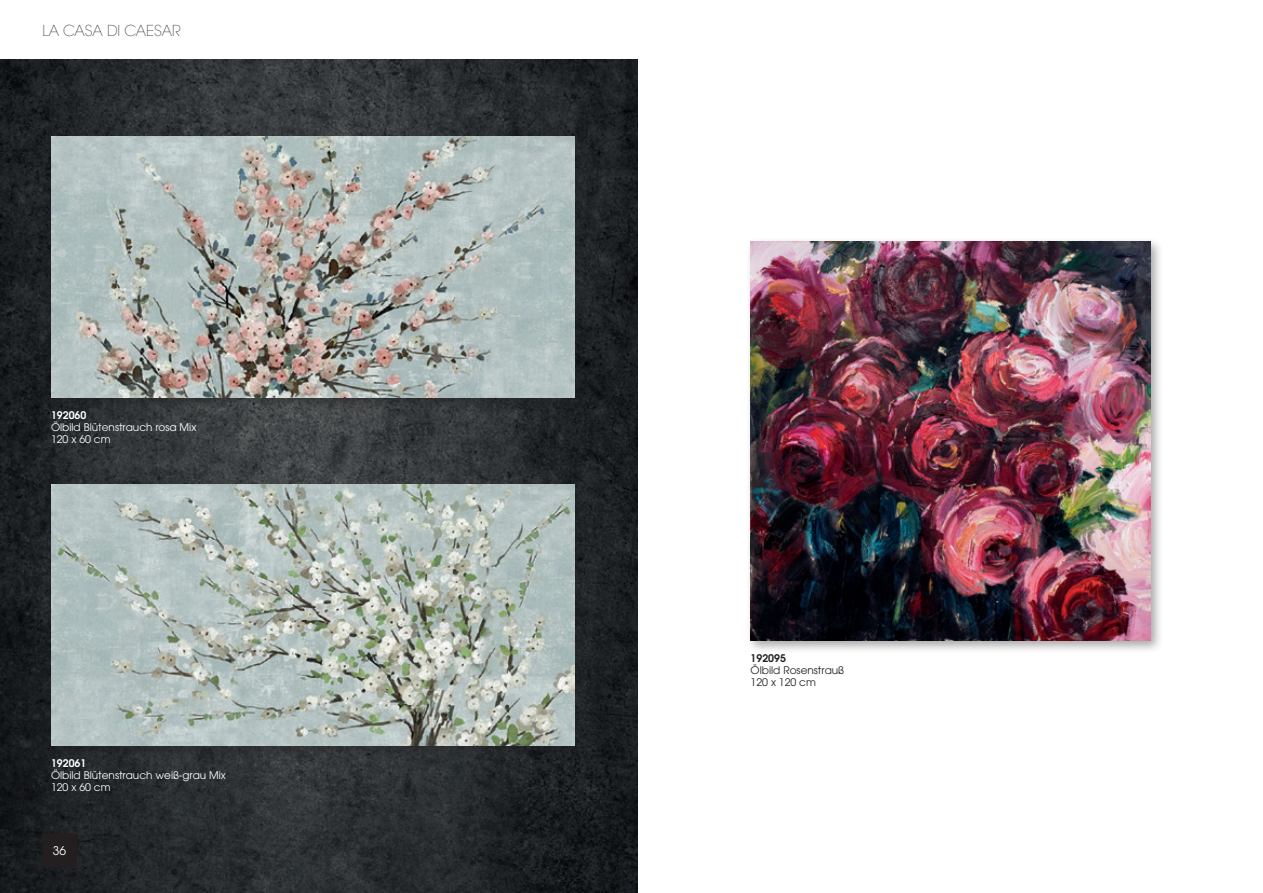
<style>
.page{position:relative;width:1263px;height:893px;background:#fff}
.page>*{position:absolute;margin:0;border:0;box-sizing:border-box;transform-origin:0 0}
.t1{font:200 15px "Avant Garde LT";color:#231f20}
.t2{font:12px "Avant Garde LT";color:#fff}
.t3{font:10.5px/12px "Avant Garde LT";color:#fff}
.t4{font:10.5px/12px "Avant Garde LT";color:#231f20}
.t5{font:600 10.5px "Avant Garde LT";color:#fff}
.t6{font:600 10.5px "Avant Garde LT";color:#231f20}
</style>
<div class="page">
<img style="left:0;top:60px;width:638px;height:833px">
<div style="left:746px;top:236px;width:417px;height:418px;background:#231f20;opacity:.4"></div>
<img style="left:751px;top:241px;width:399px;height:400px">
<div style="left:46px;top:131px;width:541px;height:280px;background:#231f20;opacity:.4"></div>
<img style="left:51px;top:136px;width:523px;height:262px">
<div style="left:46px;top:479px;width:541px;height:280px;background:#231f20;opacity:.4"></div>
<img style="left:51px;top:484px;width:523px;height:262px">
<div style="left:43px;top:833px;width:34px;height:34px;background:#231f20"></div>
<h1 class="t1" style="left:43px;top:21px;width:140px">LA CASA DI CAESAR</h1>
<p class="t5" style="left:51px;top:408px;width:37px">192060</p>
<p class="t3" style="left:51px;top:421px;width:147px">Ölbild Blütenstrauch rosa Mix<br>120 x 60 cm</p>
<p class="t5" style="left:51px;top:756px;width:37px">192061</p>
<p class="t3" style="left:51px;top:769px;width:176px">Ölbild Blütenstrauch weiß-grau Mix<br>120 x 60 cm</p>
<p class="t2" style="left:53px;top:844px;width:15px">36</p>
<p class="t6" style="left:751px;top:651px;width:37px">192095</p>
<p class="t4" style="left:751px;top:664px;width:95px">Ölbild Rosenstrauß<br>120 x 120 cm</p>
</div>
